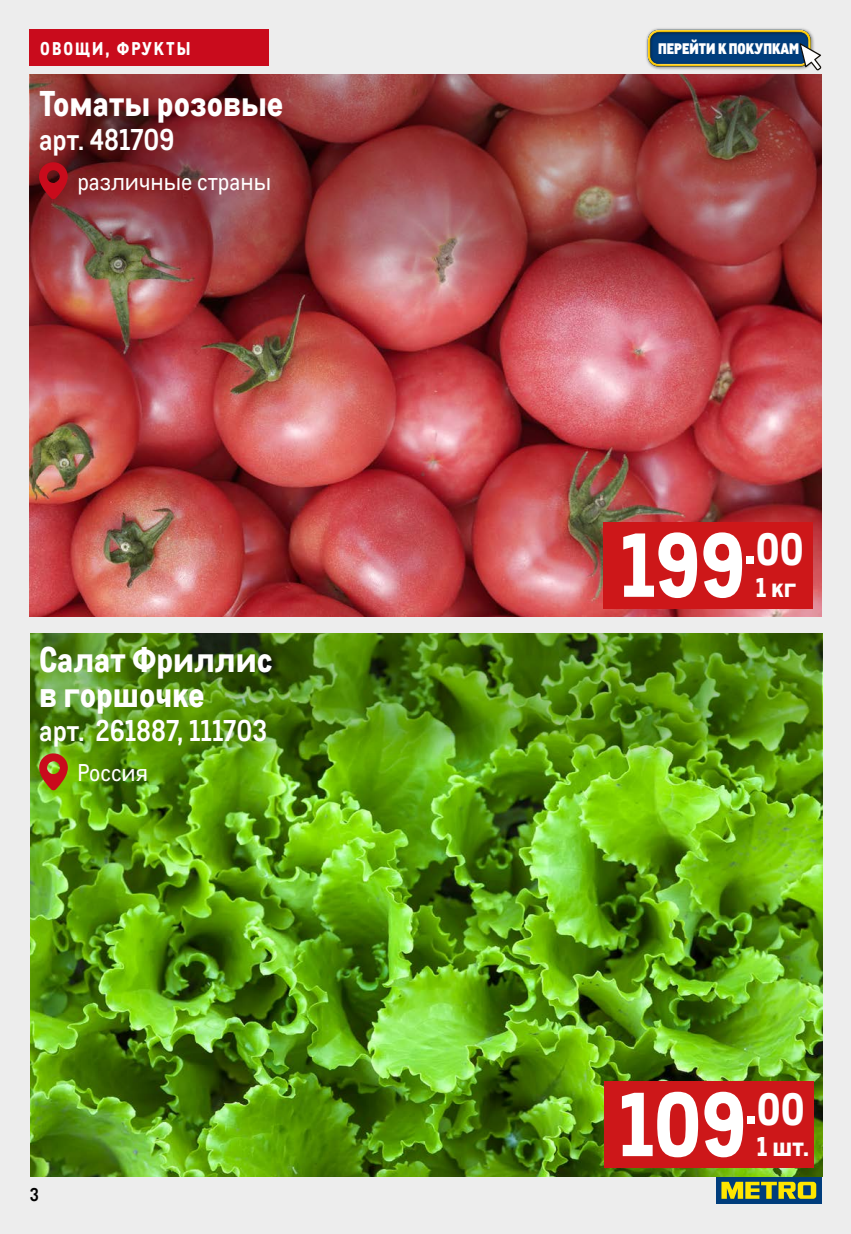
<style>
.page{position:relative;width:851px;height:1234px;background:#fff}
.page>*{position:absolute;margin:0;border:0;box-sizing:border-box;transform-origin:0 0}
.t1{font:800 88.2px "CA Metro";color:#fff}
.t2{font:800 34.8px/34.8px "CA Metro";color:#fff}
.t3{font:700 29.25px "CA Metro";color:#fff}
.t4{font:800 26.4px "CA Metro";color:#fff}
.t5{font:23.7px "CA Metro";color:#fff}
.t6{font:800 18px "CA Metro";letter-spacing:.11em;color:#fff}
.t7{font:700 18px "CA Metro";color:#000}
.t8{font:900 14.85px "CA Metro";color:#fff}
</style>
<div class="page">
<div style="left:0;top:0;width:850px;height:1233px;background:#ededed"></div>
<div style="left:715px;top:1176px;width:106px;height:27px;background:#003d7c"></div>
<svg style="left:721px;top:1181px;width:95px;height:17px"></svg>
<div style="left:30px;top:30px;width:239px;height:36px;background:#c90b1c"></div>
<img style="left:31px;top:771px;width:791px;height:405px">
<img style="left:31px;top:633px;width:791px;height:138px">
<div style="left:604px;top:1081px;width:209px;height:86px;background:#cd1719"></div>
<svg style="left:39px;top:752px;width:29px;height:38px"></svg>
<img style="left:30px;top:318px;width:791px;height:299px">
<img style="left:30px;top:74px;width:791px;height:244px">
<svg style="left:39px;top:161px;width:29px;height:38px"></svg>
<div style="left:603px;top:522px;width:209px;height:86px;background:#cd1719"></div>
<div style="left:645px;top:27px;width:169px;height:43px;background:#000;opacity:.54"></div>
<div style="left:640px;top:22px;width:175px;height:44px;background:#fff;opacity:.75"></div>
<div style="left:643px;top:31px;width:175px;height:36px;background:#000;opacity:.75"></div>
<svg style="left:799px;top:43px;width:22px;height:27px"></svg>
<p class="t6" style="left:40px;top:34px;width:151px">ОВОЩИ, ФРУКТЫ</p>
<p class="t2" style="left:39px;top:83px;width:246px">Томаты розовые</p>
<p class="t3" style="left:39px;top:117px;width:137px">арт. 481709</p>
<p class="t5" style="left:77px;top:165px;width:195px">различные страны</p>
<p class="t2" style="left:39px;top:638px;width:235px">Салат Фриллис в горшочке</p>
<p class="t3" style="left:39px;top:707px;width:229px">арт. 261887, 111703</p>
<p class="t5" style="left:77px;top:756px;width:72px">Россия</p>
<p class="t7" style="left:30px;top:1180px;width:11px">3</p>
<p class="t8" style="left:658px;top:36px;width:143px">ПЕРЕЙТИ К ПОКУПКАМ</p>
<h1 class="t1" style="left:620px;top:492px;width:185px">199<sup>.</sup><sup>00</sup></h1>
<p class="t4" style="left:755px;top:565px;width:42px">1 кг</p>
<h1 class="t1" style="left:618px;top:1051px;width:187px">109<sup>.</sup><sup>00</sup></h1>
<p class="t4" style="left:756px;top:1124px;width:54px">1 шт.</p>
</div>
